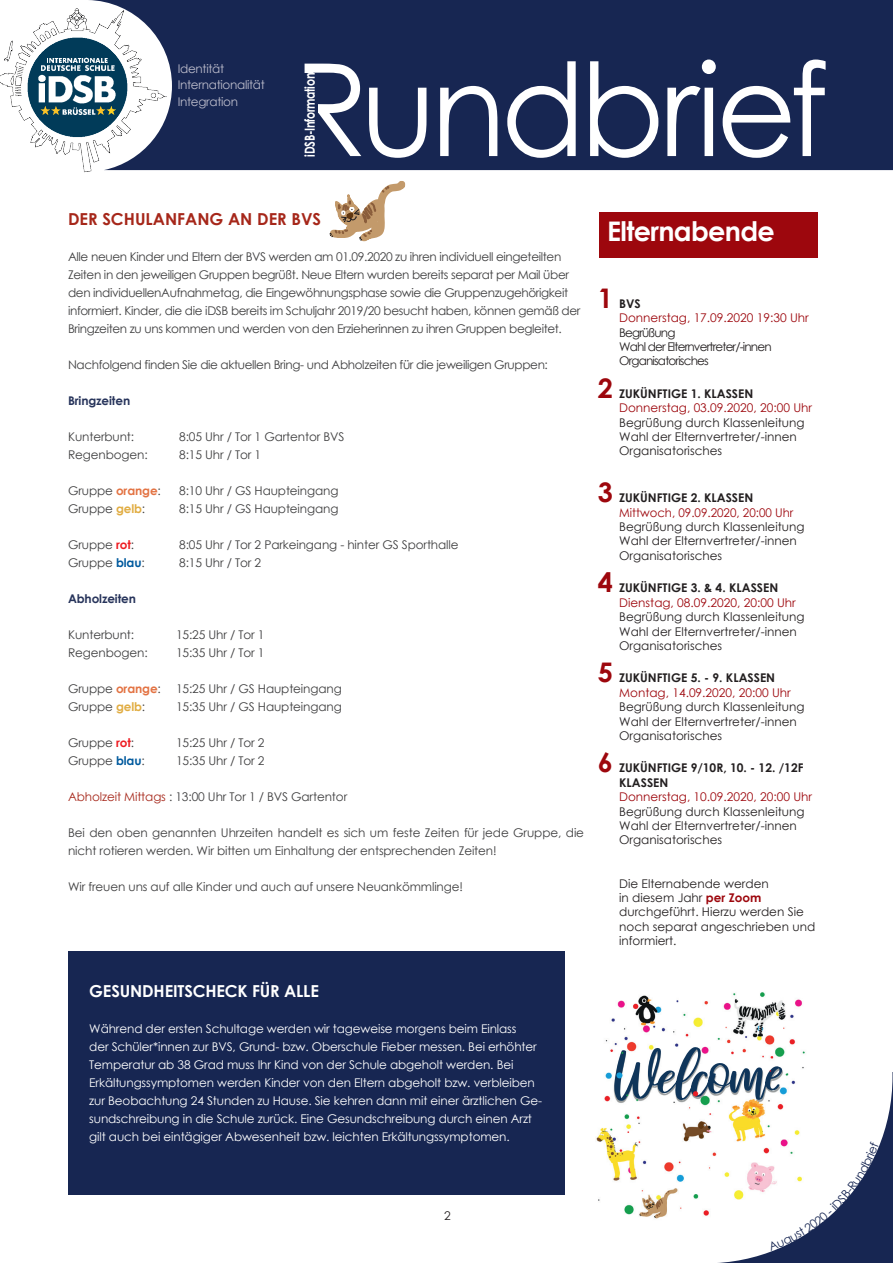
<style>
.page{position:relative;width:893px;height:1263px;background:#fff}
.page>*{position:absolute;margin:0;border:0;box-sizing:border-box;transform-origin:0 0}
.t1{font:128.7px "Century Gothic";letter-spacing:-.04em;color:#fff;scale:.96 1}
.t2{font:700 27px "Century Gothic";letter-spacing:-.025em;color:#fff}
.t3{font:700 27px "Century Gothic";color:#9d070d}
.t4{font:700 16.5px "Century Gothic";letter-spacing:-.01em;color:#fff}
.t5{font:700 16.5px "Century Gothic";color:#a6271a}
.t6{font:700 13.8px "Century Gothic";letter-spacing:-.025em;color:#fff;scale:.8 1}
.t7{font:12px/18px "Century Gothic";letter-spacing:-.01em;color:#3e3e3f}
.t8{font:12px/14.4px "Century Gothic";color:#231f20}
.t9{font:12px/18px "Century Gothic";letter-spacing:-.03em;color:#3e3e3f}
.t10{font:12px/18px "Century Gothic";letter-spacing:-.01em;color:#fff}
.t11{font:12px "Century Gothic";color:#9d070d}
.t12{font:700 12px/14.4px "Century Gothic";color:#231f20}
.t13{font:12px/14.4px "Century Gothic";letter-spacing:-.07em;color:#231f20}
.t14{font:12px/16.5px "Century Gothic";letter-spacing:-.025em;color:#bdbdcc}
.t15{font:700 12px "Century Gothic";letter-spacing:-.01em;color:#27345b}
.s1{font-weight:700;color:#e37343}
.s2{font-weight:700;color:#e1ad43}
.s3{font-weight:700;color:#ee1d23}
.s4{font-weight:700;color:#015a9e}
.s5{color:#a6271a}
.s6{font-weight:700;color:#9d070d}
</style>
<div class="page">
<div style="left:171px;top:0;width:722px;height:170px;background:#172652"></div>
<div style="left:304px;top:73px;width:14px;height:88px;background:#172652"></div>
<img style="left:0;top:0;width:171px;height:173px">
<div style="left:599px;top:213px;width:218px;height:45px;background:#9d070d"></div>
<svg style="left:329px;top:181px;width:76px;height:61px"></svg>
<div style="left:68px;top:952px;width:496px;height:243px;background:#172652"></div>
<img style="left:596px;top:992px;width:209px;height:227px">
<svg style="left:701px;top:1072px;width:192px;height:191px"></svg>
<p class="t14" style="left:178px;top:60px;width:89px">Identität<br>Internationalität<br>Integration</p>
<h1 class="t1" style="left:293px;top:20px;width:558px">Rundbrief</h1>
<p class="t6" style="left:299px;top:157px;width:106px;rotate:-90deg">iDSB-Information</p>
<h3 class="t5" style="left:68px;top:206px;width:255px">DER SCHULANFANG AN DER BVS</h3>
<p class="t9" style="left:68px;top:247px;width:514px">Alle neuen Kinder und Eltern der BVS werden am 01.09.2020 zu ihren individuell eingeteilten Zeiten in den jeweiligen Gruppen begrüßt. Neue Eltern wurden bereits separat per Mail über den individuellenAufnahmetag, die Eingewöhnungsphase sowie die Gruppenzugehörigkeit informiert. Kinder, die die iDSB bereits im Schuljahr 2019/20 besucht haben, können gemäß der Bringzeiten zu uns kommen und werden von den Erzieherinnen zu ihren Gruppen begleitet.</p>
<p class="t9" style="left:68px;top:355px;width:481px">Nachfolgend finden Sie die aktuellen Bring- und Abholzeiten für die jeweiligen Gruppen:</p>
<p class="t15" style="left:68px;top:392px;width:64px">Bringzeiten</p>
<p class="t7" style="left:68px;top:427px;width:68px">Kunterbunt:</p>
<p class="t7" style="left:179px;top:427px;width:167px">8:05 Uhr / Tor 1 Gartentor BVS</p>
<p class="t7" style="left:68px;top:445px;width:81px">Regenbogen:</p>
<p class="t7" style="left:179px;top:445px;width:84px">8:15 Uhr / Tor 1</p>
<p class="t7" style="left:68px;top:481px;width:94px">Gruppe <span class="s1">orange</span>:</p>
<p class="t7" style="left:179px;top:481px;width:161px">8:10 Uhr / GS Haupteingang</p>
<p class="t7" style="left:68px;top:499px;width:79px">Gruppe <span class="s2">gelb</span>:</p>
<p class="t7" style="left:179px;top:499px;width:161px">8:15 Uhr / GS Haupteingang</p>
<p class="t7" style="left:68px;top:535px;width:68px">Gruppe <span class="s3">rot</span>:</p>
<p class="t7" style="left:179px;top:535px;width:281px">8:05 Uhr / Tor 2 Parkeingang - hinter GS Sporthalle</p>
<p class="t7" style="left:68px;top:553px;width:78px">Gruppe <span class="s4">blau</span>:</p>
<p class="t7" style="left:179px;top:553px;width:84px">8:15 Uhr / Tor 2</p>
<p class="t15" style="left:68px;top:590px;width:69px">Abholzeiten</p>
<p class="t7" style="left:68px;top:625px;width:68px">Kunterbunt:</p>
<p class="t7" style="left:176px;top:625px;width:90px">15:25 Uhr / Tor 1</p>
<p class="t7" style="left:68px;top:643px;width:81px">Regenbogen:</p>
<p class="t7" style="left:176px;top:643px;width:90px">15:35 Uhr / Tor 1</p>
<p class="t7" style="left:68px;top:679px;width:94px">Gruppe <span class="s1">orange</span>:</p>
<p class="t7" style="left:176px;top:679px;width:167px">15:25 Uhr / GS Haupteingang</p>
<p class="t7" style="left:68px;top:697px;width:79px">Gruppe <span class="s2">gelb</span>:</p>
<p class="t7" style="left:176px;top:697px;width:167px">15:35 Uhr / GS Haupteingang</p>
<p class="t7" style="left:68px;top:733px;width:68px">Gruppe <span class="s3">rot</span>:</p>
<p class="t7" style="left:176px;top:733px;width:90px">15:25 Uhr / Tor 2</p>
<p class="t7" style="left:68px;top:751px;width:78px">Gruppe <span class="s4">blau</span>:</p>
<p class="t7" style="left:176px;top:751px;width:90px">15:35 Uhr / Tor 2</p>
<p class="t7" style="left:68px;top:787px;width:281px"><span class="s5">Abholzeit Mittags</span> : 13:00 Uhr Tor 1 / BVS Gartentor</p>
<p class="t7" style="left:68px;top:823px;width:518px">Bei den oben genannten Uhrzeiten handelt es sich um feste Zeiten für jede Gruppe, die nicht rotieren werden. Wir bitten um Einhaltung der entsprechenden Zeiten!</p>
<p class="t7" style="left:68px;top:877px;width:396px">Wir freuen uns auf alle Kinder und auch auf unsere Neuankömmlinge!</p>
<h3 class="t4" style="left:89px;top:978px;width:231px">GESUNDHEITSCHECK FÜR ALLE</h3>
<p class="t10" style="left:89px;top:1019px;width:454px">Während der ersten Schultage werden wir tageweise morgens beim Einlass<br>der Schüler*innen zur BVS, Grund- bzw. Oberschule Fieber messen. Bei erhöhter Temperatur ab 38 Grad muss Ihr Kind von der Schule abgeholt werden. Bei Erkältungssymptomen werden Kinder von den Eltern abgeholt bzw. verbleiben zur Beobachtung 24 Stunden zu Hause. Sie kehren dann mit einer ärztlichen Ge&shy;sundschreibung in die Schule zurück. Eine Gesundschreibung durch einen Arzt gilt auch bei eintägiger Abwesenheit bzw. leichten Erkältungssymptomen.</p>
<h2 class="t2" style="left:607px;top:211px;width:169px">Elternabende</h2>
<h2 class="t3" style="left:598px;top:278px;width:17px">1</h2>
<p class="t12" style="left:619px;top:296px;width:23px">BVS</p>
<p class="t11" style="left:619px;top:310px;width:191px">Donnerstag, 17.09.2020 19:30 Uhr</p>
<p class="t13" style="left:619px;top:325px;width:154px">Begrüßung<br>Wahl der Elternvertreter/-innen<br>Organisatorisches</p>
<h2 class="t3" style="left:598px;top:368px;width:17px">2</h2>
<p class="t12" style="left:619px;top:386px;width:136px">ZUKÜNFTIGE 1. KLASSEN</p>
<p class="t11" style="left:619px;top:400px;width:195px">Donnerstag, 03.09.2020, 20:00 Uhr</p>
<p class="t8" style="left:619px;top:415px;width:187px">Begrüßung durch Klassenleitung<br>Wahl der Elternvertreter/-innen<br>Organisatorisches</p>
<h2 class="t3" style="left:598px;top:472px;width:17px">3</h2>
<p class="t12" style="left:619px;top:490px;width:136px">ZUKÜNFTIGE 2. KLASSEN</p>
<p class="t11" style="left:619px;top:504px;width:176px">Mittwoch, 09.09.2020, 20:00 Uhr</p>
<p class="t8" style="left:619px;top:519px;width:187px">Begrüßung durch Klassenleitung<br>Wahl der Elternvertreter/-innen<br>Organisatorisches</p>
<h2 class="t3" style="left:598px;top:562px;width:17px">4</h2>
<p class="t12" style="left:619px;top:580px;width:161px">ZUKÜNFTIGE 3. &amp; 4. KLASSEN</p>
<p class="t11" style="left:619px;top:594px;width:178px">Dienstag, 08.09.2020, 20:00 Uhr</p>
<p class="t8" style="left:619px;top:609px;width:187px">Begrüßung durch Klassenleitung<br>Wahl der Elternvertreter/-innen<br>Organisatorisches</p>
<h2 class="t3" style="left:598px;top:652px;width:17px">5</h2>
<p class="t12" style="left:619px;top:670px;width:157px">ZUKÜNFTIGE 5. - 9. KLASSEN</p>
<p class="t11" style="left:619px;top:684px;width:173px">Montag, 14.09.2020, 20:00 Uhr</p>
<p class="t8" style="left:619px;top:699px;width:187px">Begrüßung durch Klassenleitung<br>Wahl der Elternvertreter/-innen<br>Organisatorisches</p>
<h2 class="t3" style="left:598px;top:742px;width:17px">6</h2>
<p class="t12" style="left:619px;top:760px;width:186px">ZUKÜNFTIGE 9/10R, 10. - 12. /12F<br>KLASSEN</p>
<p class="t11" style="left:619px;top:788px;width:194px">Donnerstag, 10.09.2020, 20:00 Uhr</p>
<p class="t8" style="left:619px;top:804px;width:187px">Begrüßung durch Klassenleitung<br>Wahl der Elternvertreter/-innen<br>Organisatorisches</p>
<p class="t8" style="left:619px;top:876px;width:198px">Die Elternabende werden<br>in diesem Jahr <span class="s6">per Zoom </span>durchgeführt. Hierzu werden Sie noch separat angeschrieben und informiert.</p>
<p class="t8" style="left:444px;top:1208px;width:8px">2</p>
</div>
